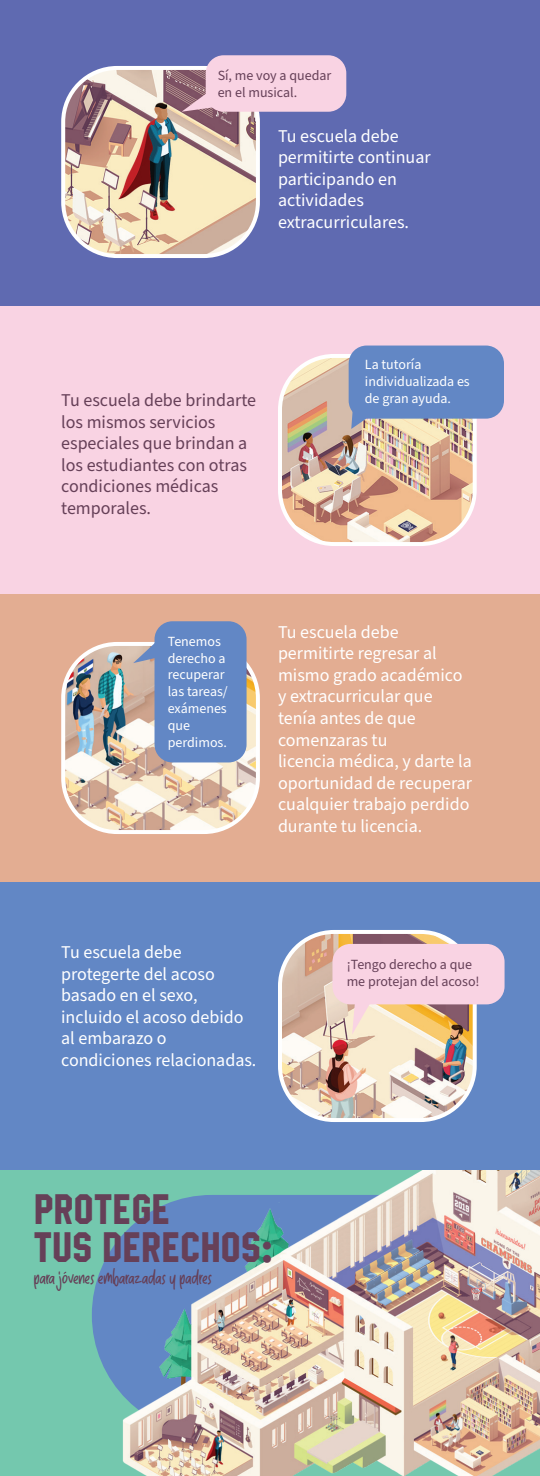
<style>
.page{position:relative;width:540px;height:1476px;background:#fff}
.page>*{position:absolute;margin:0;border:0;box-sizing:border-box;transform-origin:0 0}
.t1{font:42px/38px "High Jakarta Regular";letter-spacing:.03em;color:#664058}
.t2{font:18px/21.6px "Source Sans Pro";color:#fff}
.t3{font:18px/21.6px "Source Sans Pro";color:#664058}
.t4{font:16px "The Absolute";letter-spacing:.025em;color:#664058}
.t5{font:14px/16.8px "Source Sans Pro";color:#fff}
.t6{font:14px/16.8px "Source Sans Pro";color:#664058}
</style>
<div class="page">
<div style="left:0;top:1170px;width:540px;height:306px;background:#74c8ae"></div>
<div style="left:0;top:0;width:540px;height:306px;background:#5f6ab1"></div>
<div style="left:0;top:306px;width:540px;height:288px;background:#f9d3e3"></div>
<div style="left:0;top:594px;width:540px;height:288px;background:#e3ad92"></div>
<div style="left:0;top:882px;width:540px;height:288px;background:#6287c5"></div>
<img style="left:66px;top:71px;width:189px;height:182px">
<div style="left:61px;top:66px;width:199px;height:192px;border:4px solid #fff;border-radius:54px"></div>
<img style="left:283px;top:359px;width:189px;height:182px">
<div style="left:278px;top:354px;width:199px;height:192px;border:4px solid #fff;border-radius:54px"></div>
<img style="left:66px;top:647px;width:189px;height:182px">
<div style="left:61px;top:642px;width:199px;height:192px;border:4px solid #fff;border-radius:54px"></div>
<img style="left:283px;top:935px;width:192px;height:182px">
<div style="left:278px;top:930px;width:199px;height:192px;border:4px solid #fff;border-radius:54px"></div>
<img style="left:108px;top:1170px;width:432px;height:306px">
<div style="left:349px;top:346px;width:155px;height:73px;background:#6287c5;border-radius:18px"></div>
<svg style="left:351px;top:411px;width:15px;height:18px"></svg>
<svg style="left:133px;top:641px;width:22px;height:22px"></svg>
<div style="left:155px;top:621px;width:92px;height:141px;background:#6287c5;border-radius:18px"></div>
<div style="left:332px;top:944px;width:173px;height:60px;background:#f9d3e3;border-radius:18px"></div>
<svg style="left:352px;top:1004px;width:19px;height:31px"></svg>
<div style="left:206px;top:55px;width:140px;height:57px;background:#f9d3e3;border-radius:18px"></div>
<svg style="left:182px;top:93px;width:32px;height:19px"></svg>
<p class="t6" style="left:218px;top:67px;width:115px">Sí, me voy a quedar en el musical.</p>
<p class="t2" style="left:278px;top:125px;width:154px">Tu escuela debe permitirte continuar participando en actividades extracurriculares.</p>
<p class="t3" style="left:61px;top:390px;width:196px">Tu escuela debe brindarte los mismos servicios especiales que brindan a los estudiantes con otras condiciones médicas temporales.</p>
<p class="t5" style="left:365px;top:357px;width:106px">La tutoría individualizada es de gran ayuda.</p>
<p class="t5" style="left:168px;top:633px;width:62px">Tenemos derecho a recuperar las tareas/ exámenes que perdimos.</p>
<p class="t2" style="left:278px;top:621px;width:196px">Tu escuela debe permitirte regresar al mismo grado académico y extracurricular que tenía antes de que comenzaras tu<br>licencia médica, y darte la oportunidad de recuperar cualquier trabajo perdido durante tu licencia.</p>
<p class="t2" style="left:61px;top:942px;width:197px">Tu escuela debe protegerte del acoso basado en el sexo, incluido el acoso debido al embarazo o condiciones relacionadas.</p>
<p class="t6" style="left:347px;top:956px;width:134px">¡Tengo derecho a que me protejan del acoso!</p>
<h1 class="t1" style="left:34px;top:1189px;width:240px">PROTEGE<br>TUS DERECHOS:</h1>
<p class="t4" style="left:34px;top:1269px;width:179px">para jóvenes embarazadas y padres</p>
</div>
